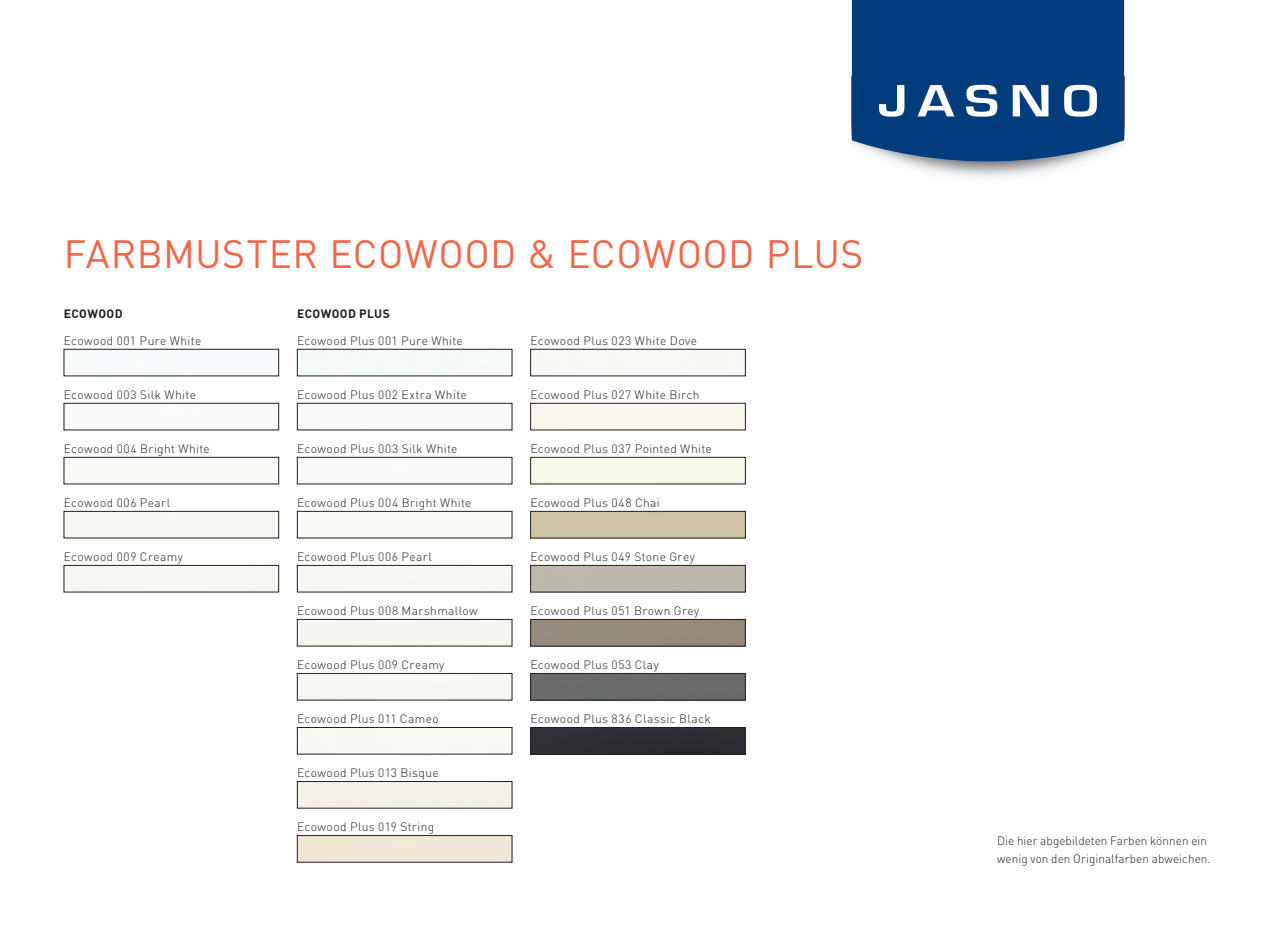
<style>
.page{position:relative;width:1276px;height:936px;background:#fff}
.page>*{position:absolute;margin:0;border:0;box-sizing:border-box;transform-origin:0 0}
.Heading{font:39px "DIN Pro";letter-spacing:.015em;color:#f26648}
.Stalen{font:300 12px "DIN Pro";letter-spacing:.03em;color:#231f20}
.Stalen-2{font:300 12px/18px "DIN Pro";letter-spacing:.005em;color:#231f20}
.Stalen_Heading{font:700 12px "DIN Pro";letter-spacing:.03em;color:#231f20}
</style>
<div class="page">
<img style="left:894px;top:161px;width:189px;height:17px">
<svg style="left:852px;top:0;width:272px;height:161px;background:#194f89"></svg>
<img style="left:97px;top:353px;width:180px;height:21px">
<div style="left:64px;top:349px;width:215px;height:27px;border:1px solid #231f20"></div>
<div style="left:297px;top:349px;width:215px;height:27px;border:1px solid #231f20"></div>
<div style="left:530px;top:511px;width:215px;height:27px;border:1px solid #231f20"></div>
<div style="left:530px;top:565px;width:215px;height:27px;border:1px solid #231f20"></div>
<div style="left:530px;top:619px;width:215px;height:27px;border:1px solid #231f20"></div>
<div style="left:532px;top:675px;width:211px;height:23px;background:#696b6b"></div>
<div style="left:530px;top:673px;width:215px;height:27px;border:1px solid #231f20"></div>
<div style="left:532px;top:729px;width:211px;height:23px;background:#2e2d33"></div>
<div style="left:530px;top:727px;width:215px;height:27px;border:1px solid #231f20"></div>
<div style="left:64px;top:403px;width:215px;height:27px;border:1px solid #231f20"></div>
<div style="left:297px;top:457px;width:215px;height:27px;border:1px solid #231f20"></div>
<div style="left:64px;top:457px;width:215px;height:27px;border:1px solid #231f20"></div>
<div style="left:297px;top:511px;width:215px;height:27px;border:1px solid #231f20"></div>
<div style="left:64px;top:511px;width:215px;height:27px;border:1px solid #231f20"></div>
<div style="left:297px;top:565px;width:215px;height:27px;border:1px solid #231f20"></div>
<div style="left:64px;top:565px;width:215px;height:27px;border:1px solid #231f20"></div>
<div style="left:297px;top:403px;width:215px;height:27px;border:1px solid #231f20"></div>
<div style="left:297px;top:619px;width:215px;height:27px;border:1px solid #231f20"></div>
<div style="left:297px;top:673px;width:215px;height:27px;border:1px solid #231f20"></div>
<div style="left:297px;top:727px;width:215px;height:27px;border:1px solid #231f20"></div>
<div style="left:297px;top:781px;width:215px;height:27px;border:1px solid #231f20"></div>
<div style="left:297px;top:835px;width:215px;height:27px;border:1px solid #231f20"></div>
<div style="left:530px;top:349px;width:215px;height:27px;border:1px solid #231f20"></div>
<div style="left:530px;top:403px;width:215px;height:27px;border:1px solid #231f20"></div>
<div style="left:530px;top:457px;width:215px;height:27px;border:1px solid #231f20"></div>
<p class="Heading" style="left:64px;top:227px;width:801px">FARBMUSTER ECOWOOD &amp; ECOWOOD PLUS</p>
<p class="Stalen_Heading" style="left:64px;top:305px;width:60px">ECOWOOD</p>
<p class="Stalen_Heading" style="left:297px;top:305px;width:94px">ECOWOOD PLUS</p>
<p class="Stalen" style="left:64px;top:331px;width:139px">Ecowood 001 Pure White</p>
<p class="Stalen" style="left:297px;top:331px;width:167px">Ecowood Plus 001 Pure White</p>
<p class="Stalen" style="left:530px;top:331px;width:168px">Ecowood Plus 023 White Dove</p>
<p class="Stalen" style="left:64px;top:385px;width:134px">Ecowood 003 Silk White</p>
<p class="Stalen" style="left:297px;top:385px;width:171px">Ecowood Plus 002 Extra White</p>
<p class="Stalen" style="left:530px;top:385px;width:171px">Ecowood Plus 027 White Birch</p>
<p class="Stalen" style="left:64px;top:439px;width:148px">Ecowood 004 Bright White</p>
<p class="Stalen" style="left:297px;top:439px;width:162px">Ecowood Plus 003 Silk White</p>
<p class="Stalen" style="left:530px;top:439px;width:183px">Ecowood Plus 037 Pointed White</p>
<p class="Stalen" style="left:64px;top:493px;width:108px">Ecowood 006 Pearl</p>
<p class="Stalen" style="left:297px;top:493px;width:176px">Ecowood Plus 004 Bright White</p>
<p class="Stalen" style="left:530px;top:493px;width:131px">Ecowood Plus 048 Chai</p>
<p class="Stalen" style="left:64px;top:547px;width:121px">Ecowood 009 Creamy</p>
<p class="Stalen" style="left:297px;top:547px;width:136px">Ecowood Plus 006 Pearl</p>
<p class="Stalen" style="left:530px;top:547px;width:166px">Ecowood Plus 049 Stone Grey</p>
<p class="Stalen" style="left:297px;top:601px;width:182px">Ecowood Plus 008 Marshmallow</p>
<p class="Stalen" style="left:530px;top:601px;width:170px">Ecowood Plus 051 Brown Grey</p>
<p class="Stalen" style="left:297px;top:655px;width:149px">Ecowood Plus 009 Creamy</p>
<p class="Stalen" style="left:530px;top:655px;width:130px">Ecowood Plus 053 Clay</p>
<p class="Stalen" style="left:297px;top:709px;width:143px">Ecowood Plus 011 Cameo</p>
<p class="Stalen" style="left:530px;top:709px;width:182px">Ecowood Plus 836 Classic Black</p>
<p class="Stalen" style="left:297px;top:763px;width:143px">Ecowood Plus 013 Bisque</p>
<p class="Stalen" style="left:297px;top:817px;width:139px">Ecowood Plus 019 String</p>
<p class="Stalen-2" style="left:997px;top:830px;width:215px">Die hier abgebildeten Farben können ein wenig von den Originalfarben abweichen.</p>
</div>
